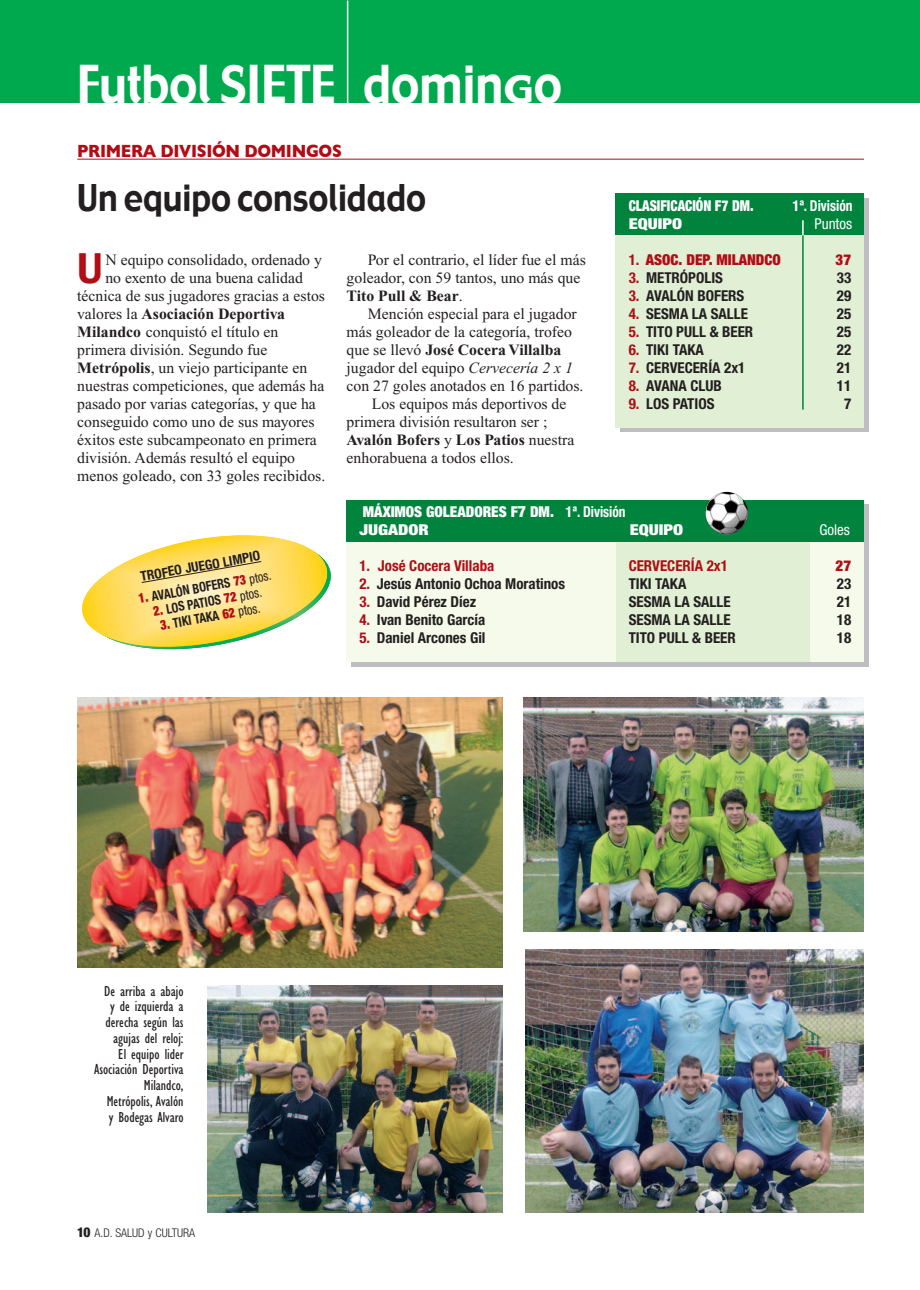
<style>
.page{position:relative;width:920px;height:1290px;background:#fff}
.page>*{position:absolute;margin:0;border:0;box-sizing:border-box;transform-origin:0 0}
.t1{font:51px "Gadget";color:#fff;scale:.9 1}
.t2{font:39.75px "Gadget";color:#b00d15}
.t3{font:36px "Gadget";color:#231f20;scale:.9 1}
.t4{font:700 18px "Gill Sans";letter-spacing:-.02em;color:#b00d15;scale:.9 1}
.t5{font:15.75px "Times New Roman";color:#231f20}
.t6{font:700 15.75px "Times New Roman";color:#231f20}
.t7{font:700 condensed 15px/18px "Helvetica Neue";color:#231f20;text-align:center}
.t8{font:condensed 15px/15.8px "Gill Sans";color:#231f20;text-align:right}
.t9{font:900 condensed 15px/18px "Helvetica Neue";color:#fff}
.t10{font:900 condensed 15px "Helvetica Neue";color:#b00d15}
.t11{font:700 condensed 15px "Helvetica Neue";color:#b00d15}
.t12{font:900 condensed 15px "Helvetica Neue";color:#fff;scale:.9 1}
.t13{font:900 condensed 15px "Helvetica Neue";color:#fff;scale:1.2 1}
.t14{font:700 condensed 15px "Helvetica Neue";color:#fff}
.t15{font:condensed 15px "Helvetica Neue";color:#fff}
.t16{font:700 condensed 13.5px "Helvetica Neue";color:#231f20;scale:.9 1}
.t17{font:700 condensed 13.5px "Helvetica Neue";color:#231f20}
.t18{font:300 condensed 12px "Helvetica Neue";color:#231f20}
.s1{font-size:37.5px}
.s2{font-weight:400}
.s3{font-weight:700}
.s4{font-style:italic}
.s5{color:#b00d15}
.s6{font-weight:900;color:#b00d15}
.s7{font-size:15.75px}
.s8{font-weight:900;font-size:13.5px}
</style>
<div class="page">
<div style="left:351px;top:504px;width:517px;height:162px;background:#bdbec1"></div>
<div style="left:347px;top:500px;width:517px;height:162px;background:#f6faea"></div>
<div style="left:616px;top:542px;width:194px;height:120px;background:#e1efd4"></div>
<div style="left:620px;top:198px;width:248px;height:234px;background:#bdbec1"></div>
<div style="left:616px;top:212px;width:248px;height:216px;background:#e1efd4"></div>
<div style="left:1px;top:1px;width:919px;height:102px;background:#00a94e"></div>
<hr style="left:347px;top:1px;width:1px;height:111px;background:#fff">
<div style="left:616px;top:194px;width:248px;height:41px;background:#00843d"></div>
<hr style="left:802px;top:212px;width:2px;height:198px;background:#00843d">
<svg style="left:802px;top:220px;width:2px;height:15px"></svg>
<div style="left:347px;top:500px;width:517px;height:42px;background:#00843d"></div>
<img style="left:705px;top:492px;width:43px;height:42px;border-radius:50%">
<hr style="left:77px;top:159px;width:787px;height:1px;background:#b00d15">
<svg style="left:82px;top:535px;width:249px;height:115px"></svg>
<img style="left:77px;top:697px;width:425px;height:270px">
<img style="left:524px;top:697px;width:340px;height:234px">
<img style="left:207px;top:985px;width:295px;height:227px">
<img style="left:525px;top:949px;width:339px;height:263px">
<p class="t1" style="left:77px;top:52px;width:540px">Futbol SIETE domin<span class="s1">G</span>o</p>
<p class="t4" style="left:77px;top:141px;width:296px">PRIMERA DIVISIÓN DOMINGOS</p>
<p class="t3" style="left:77px;top:175px;width:389px">Un equipo consolidado</p>
<p class="t2" style="left:77px;top:244px;width:27px">U</p>
<p class="t5" style="left:105px;top:254px;width:218px">N equipo consolidado, ordenado y</p>
<p class="t5" style="left:105px;top:272px;width:199px">no exento de una buena calidad</p>
<p class="t5" style="left:77px;top:290px;width:249px">técnica de sus jugadores gracias a estos</p>
<p class="t6" style="left:77px;top:309px;width:209px"><span class="s2">valores la</span> Asociación Deportiva</p>
<p class="t5" style="left:77px;top:326px;width:203px"><span class="s3">Milandco</span> conquistó el título en</p>
<p class="t5" style="left:77px;top:344px;width:192px">primera división. Segundo fue</p>
<p class="t5" style="left:77px;top:362px;width:231px"><span class="s3">Metrópolis</span>, un viejo participante en</p>
<p class="t5" style="left:77px;top:380px;width:249px">nuestras competiciones, que además ha</p>
<p class="t5" style="left:77px;top:398px;width:240px">pasado por varias categorías, y que ha</p>
<p class="t5" style="left:77px;top:416px;width:239px">conseguido como uno de sus mayores</p>
<p class="t5" style="left:77px;top:434px;width:241px">éxitos este subcampeonato en primera</p>
<p class="t5" style="left:77px;top:452px;width:219px">división. Además resultó el equipo</p>
<p class="t5" style="left:77px;top:470px;width:249px">menos goleado, con 33 goles recibidos.</p>
<p class="t5" style="left:368px;top:254px;width:220px">Por el contrario, el líder fue el más</p>
<p class="t5" style="left:347px;top:272px;width:235px">goleador, con 59 tantos, uno más que</p>
<p class="t6" style="left:347px;top:291px;width:118px">Tito Pull &amp; Bear<span class="s2">.</span></p>
<p class="t5" style="left:368px;top:308px;width:210px">Mención especial para el jugador</p>
<p class="t5" style="left:347px;top:326px;width:227px">más goleador de la categoría, trofeo</p>
<p class="t6" style="left:347px;top:345px;width:216px"><span class="s2">que se llevó</span> José Cocera Villalba</p>
<p class="t5" style="left:347px;top:362px;width:228px">jugador del equipo <span class="s4">Cervecería 2 x 1</span></p>
<p class="t5" style="left:347px;top:380px;width:238px">con 27 goles anotados en 16 partidos.</p>
<p class="t5" style="left:372px;top:398px;width:196px">Los equipos más deportivos de</p>
<p class="t5" style="left:347px;top:416px;width:202px">primera división resultaron ser ;</p>
<p class="t6" style="left:347px;top:435px;width:229px">Avalón Bofers <span class="s2">y</span> Los Patios <span class="s2">nuestra</span></p>
<p class="t5" style="left:347px;top:452px;width:169px">enhorabuena a todos ellos.</p>
<p class="t12" style="left:629px;top:201px;width:140px">CLASIFICACIÓN F7 DM.</p>
<p class="t14" style="left:792px;top:201px;width:62px">1ª. División</p>
<p class="t13" style="left:629px;top:219px;width:46px">EQUIPO</p>
<p class="t15" style="left:814px;top:219px;width:39px">Puntos</p>
<p class="t10" style="left:629px;top:255px;width:154px"><span class="s3">1.</span> ASOC. DEP. MILANDCO</p>
<p class="t7" style="left:629px;top:270px;width:96px"><span class="s5">3.</span> METRÓPOLIS</p>
<p class="t7" style="left:629px;top:288px;width:117px"><span class="s5">3.</span> AVALÓN BOFERS</p>
<p class="t7" style="left:629px;top:306px;width:121px"><span class="s5">4.</span> SESMA LA SALLE</p>
<p class="t7" style="left:629px;top:324px;width:126px"><span class="s5">5.</span> TITO PULL &amp; BEER</p>
<p class="t7" style="left:629px;top:342px;width:77px"><span class="s5">6.</span> TIKI TAKA</p>
<p class="t7" style="left:629px;top:360px;width:118px"><span class="s5">7.</span> CERVECERÍA 2x1</p>
<p class="t7" style="left:629px;top:378px;width:95px"><span class="s5">8.</span> AVANA CLUB</p>
<p class="t7" style="left:629px;top:396px;width:87px"><span class="s5">9.</span> LOS PATIOS</p>
<p class="t7" style="left:836px;top:252px;width:17px"><span class="s6">37<br></span>33<br>29<br>25<br>25<br>22<br>21<br>11<br>7</p>
<p class="t17" style="left:140px;top:572px;width:123px;rotate:-10deg">TROFEO JUEGO LIMPIO</p>
<p class="t16" style="left:138px;top:594px;width:151px;rotate:-10deg"><span class="s6">1.</span> AVALÓN BOFERS <span class="s6">73</span> <span class="s2">ptos.</span></p>
<p class="t16" style="left:153px;top:606px;width:124px;rotate:-10deg"><span class="s6">2.</span> LOS PATIOS <span class="s6">72</span> <span class="s2">ptos.</span></p>
<p class="t16" style="left:159px;top:620px;width:114px;rotate:-10deg"><span class="s6">3.</span> TIKI TAKA <span class="s6">62</span> <span class="s2">ptos.</span></p>
<p class="t9" style="left:359px;top:504px;width:268px">MÁXIMOS GOLEADORES F<span class="s7">7</span> DM. <span class="s3">1ª. División<br></span>JUGADOR</p>
<p class="t13" style="left:630px;top:525px;width:46px">EQUIPO</p>
<p class="t15" style="left:819px;top:525px;width:32px">Goles</p>
<p class="t11" style="left:359px;top:561px;width:137px">1. José Cocera Villaba</p>
<p class="t7" style="left:359px;top:576px;width:207px"><span class="s5">2.</span> Jesús Antonio Ochoa Moratinos</p>
<p class="t7" style="left:359px;top:594px;width:118px"><span class="s5">3.</span> David Pérez Díez</p>
<p class="t7" style="left:359px;top:612px;width:127px"><span class="s5">4.</span> Ivan Benito García</p>
<p class="t7" style="left:359px;top:630px;width:128px"><span class="s5">5.</span> Daniel Arcones Gil</p>
<p class="t7" style="left:629px;top:558px;width:109px;text-align:left"><span class="s5">CERVECERÍA 2x1<br></span>TIKI TAKA<br>SESMA LA SALLE<br>SESMA LA SALLE<br>TITO PULL &amp; BEER</p>
<p class="t7" style="left:836px;top:558px;width:17px;text-align:justify"><span class="s6">27<br></span>23<br>21<br>18<br>18</p>
<p class="t8" style="left:94px;top:984px;width:91px">De arriba a abajo<br>y de izquierda a derecha según las agujas del reloj:<br>El equipo lider<br>Asociación Deportiva<br>Milandco,<br>Metrópolis, Avalón<br>y Bodegas Alvaro</p>
<p class="t18" style="left:77px;top:1229px;width:119px"><span class="s8">10</span> A.D. SALUD y CULTURA</p>
</div>
